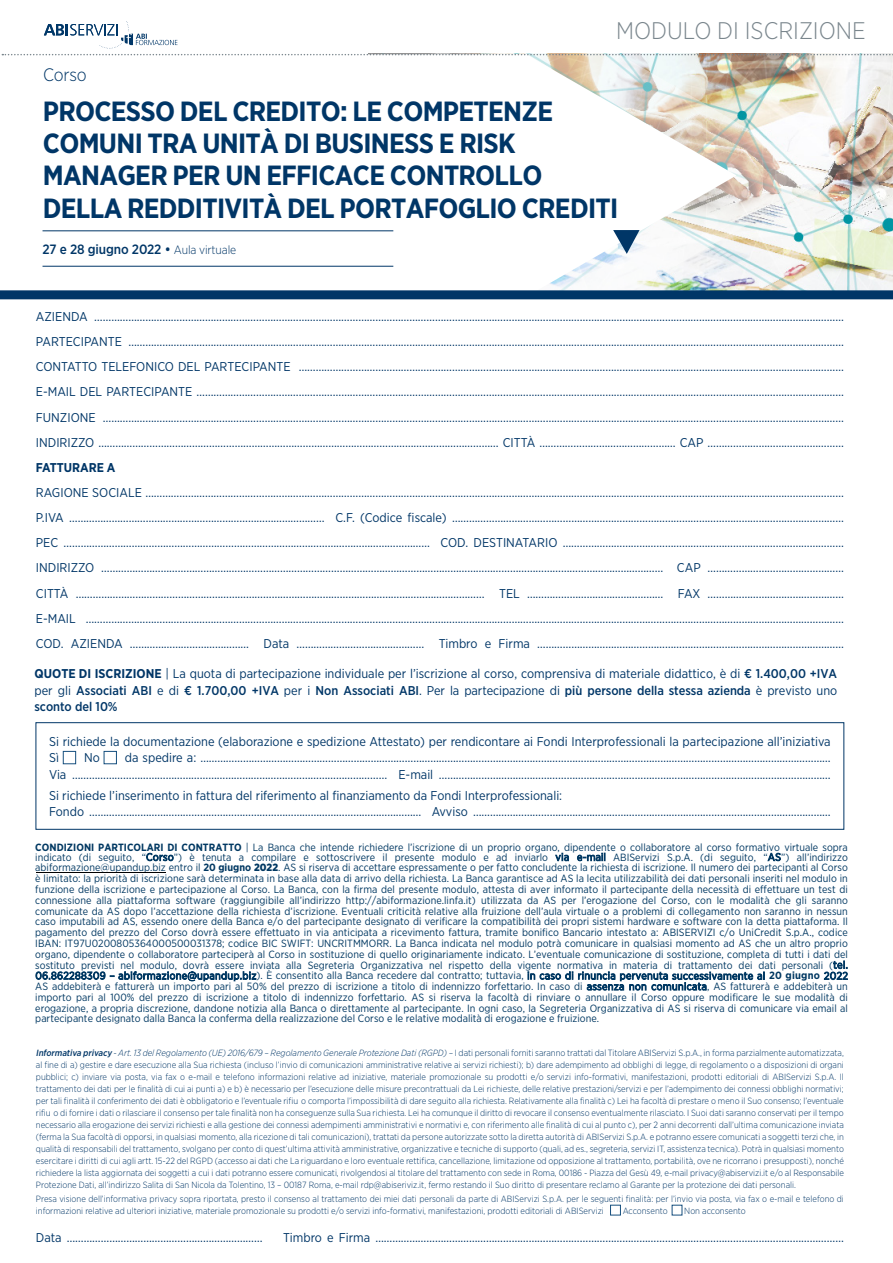
<style>
.page{position:relative;width:893px;height:1263px;background:#fff}
.page>*{position:absolute;margin:0;border:0;box-sizing:border-box;transform-origin:0 0}
.t1{font:700 27.75px/32.2px "Gotham Narrow";letter-spacing:-.025em;color:#003667}
.t2{font:300 24px "Gotham Narrow";color:#7a868d}
.t3{font:300 18px "Gotham Narrow";letter-spacing:-.01em;color:#003667}
.t4{font:500 13.5px "Gotham Narrow";letter-spacing:-.01em;color:#003667}
.t5{font:12.75px/25.2px "Gotham Narrow";color:#003667;text-align:justify}
.t6{font:700 12.75px "Gotham Narrow";color:#003667}
.t7{font:10.5px/10.8px "Gotham Narrow";color:#003862}
.t8{font:300 9px/12px "Gotham Narrow";color:#003667;text-align:justify}
.s1{font-weight:300;font-size:12px}
.s2{font-weight:700}
.s3{font-weight:500}
.s4{font-weight:900}
.s5{font-weight:500;font-style:italic}
.s6{font-style:italic}
</style>
<div class="page">
<img style="left:831px;top:55px;width:62px;height:235px">
<svg style="left:272px;top:53px;width:559px;height:247px"></svg>
<svg style="left:44px;top:21px;width:133px;height:27px"></svg>
<svg style="left:2px;top:54px;width:891px;height:1px"></svg>
<div style="left:0;top:290px;width:893px;height:9px;background:#003667"></div>
<svg style="left:613px;top:230px;width:26px;height:24px"></svg>
<hr style="left:43px;top:231px;width:350px;height:1px;background:#003667">
<hr style="left:43px;top:266px;width:350px;height:1px;background:#003667">
<div style="left:610px;top:1205px;width:11px;height:10px;border:1px solid #164f7e"></div>
<div style="left:63px;top:751px;width:13px;height:13px;border:1px solid #164f7e"></div>
<div style="left:104px;top:751px;width:13px;height:13px;border:1px solid #164f7e"></div>
<div style="left:36px;top:722px;width:808px;height:108px;border:1px solid #003667"></div>
<hr style="left:36px;top:872px;width:130px;height:1px;background:#000">
<p class="t3" style="left:43px;top:64px;width:45px">Corso</p>
<h2 class="t2" style="left:616px;top:16px;width:251px">MODULO DI ISCRIZIONE</h2>
<p class="t1" style="left:43px;top:95px;width:577px">PROCESSO DEL CREDITO: LE COMPETENZE COMUNI TRA UNITÀ DI BUSINESS E RISK MANAGER PER UN EFFICACE CONTROLLO DELLA REDDITIVITÀ DEL PORTAFOGLIO CREDITI</p>
<p class="t4" style="left:43px;top:241px;width:195px">27 e 28 giugno 2022 • <span class="s1">Aula virtuale</span></p>
<p class="t5" style="left:36px;top:304px;width:809px">AZIENDA ………………………………………………………………………………………………………………………………………………………………………………………………………………………………………… PARTECIPANTE ……………………………………………………………………………………………………………………………………………………………………………………………………………………………… CONTATTO TELEFONICO DEL PARTECIPANTE ………………………………………………………………………………………………………………………………………………………………………… E-MAIL DEL PARTECIPANTE ………………………………………………………………………………………………………………………………………………………………………………………………………… FUNZIONE ……………………………………………………………………………………………………………………………………………………………………………………………………………………………………… INDIRIZZO …………………………………………………………………………………………………………………………… CITTÀ ………………………………………… CAP …………………………………………</p>
<h3 class="t6" style="left:36px;top:459px;width:81px">FATTURARE A</h3>
<p class="t5" style="left:36px;top:480px;width:809px">RAGIONE SOCIALE ………………………………………………………………………………………………………………………………………………………………………………………………………………………… P.IVA ……………………………………………………………………………… C.F. (Codice fiscale) ………………………………………………………………………………………………………………………… PEC ………………………………………………………………………………………………………………… COD. DESTINATARIO ……………………………………………………………………………………… INDIRIZZO ……………………………………………………………………………………………………………………………………………………………………………… CAP ………………………………………… CITTÀ ……………………………………………………………………………………………………………………………… TEL ………………………………………… FAX ………………………………………… E-MAIL …………………………………………………………………………………………………………………………………………………………………………………………………………………………………………… COD. AZIENDA …………………………………… Data ……………………………………… Timbro e Firma ………………………………………………………………………………………………</p>
<p class="t5" style="left:35px;top:665px;width:804px;line-height:16.5px"><span class="s2">QUOTE DI ISCRIZIONE</span> | La quota di partecipazione individuale per l’iscrizione al corso, comprensiva di materiale didattico, è di <span class="s3">€ 1.400,00 +IVA </span>per gli <span class="s3">Associati ABI</span> e di <span class="s3">€ 1.700,00 +IVA</span> per i <span class="s3">Non Associati ABI</span>. Per la partecipazione di <span class="s3">più persone della stessa azienda</span> è previsto uno <span class="s3">sconto del 10%</span></p>
<h3 class="t5" style="left:49px;top:733px;width:783px;line-height:16.5px">Si richiede la documentazione (elaborazione e spedizione Attestato) per rendicontare ai Fondi Interprofessionali la partecipazione all’iniziativa<br>Sì</h3>
<h3 class="t5" style="left:49px;top:749px;width:783px;line-height:16.5px;text-align:right">da spedire a: ……………………………………………………………………………………………………………………………………………………………………………………………………<br>Via ………………………………………………………………………………………………… E-mail …………………………………………………………………………………………………………………………</h3>
<h3 class="t5" style="left:49px;top:787px;width:783px;line-height:16.5px">Si richiede l’inserimento in fattura del riferimento al finanziamento da Fondi Interprofessionali:<br>Fondo ……………………………………………………………………………………………………… Avviso ………………………………………………………………………………………………………………</h3>
<p class="t7" style="left:35px;top:843px;width:814px;line-height:9.4px"><span class="s2">CONDIZIONI PARTICOLARI DI CONTRATTO</span> | La Banca che intende richiedere l’iscrizione di un proprio organo, dipendente o collaboratore al corso formativo virtuale sopra indicato (di seguito, “Corso”) è tenuta a compilare e sottoscrivere il presente modulo e ad inviarlo via e-mail ABIServizi S.p.A. (di seguito, “AS”) all’indirizzo</p>
<p class="t7" style="left:35px;top:863px;width:814px;text-align:justify">abiformazione@upandup.biz entro il <span class="s2">20 giugno</span> <span class="s4">2022</span>. AS si riserva di accettare espressamente o per fatto concludente la richiesta di iscrizione. Il numero dei partecipanti al Corso è limitato: la priorità di iscrizione sarà determinata in base alla data di arrivo della richiesta. La Banca garantisce ad AS la lecita utilizzabilità dei dati personali inseriti nel modulo in funzione della iscrizione e partecipazione al Corso. La Banca, con la firma del presente modulo, attesta di aver informato il partecipante della necessità di effettuare un test di connessione alla piattaforma software (raggiungibile all’indirizzo http://abiformazione.linfa.it) utilizzata da AS per l’erogazione del Corso, con le modalità che gli saranno comunicate da AS dopo l’accettazione della richiesta d’iscrizione. Eventuali criticità relative alla fruizione dell’aula virtuale o a problemi di collegamento non saranno in nessun caso imputabili ad AS, essendo onere della Banca e/o del partecipante designato di verificare la compatibilità dei propri sistemi hardware e software con la detta piattaforma. Il pagamento del prezzo del Corso dovrà essere effettuato in via anticipata a ricevimento fattura, tramite bonifico Bancario intestato a: ABISERVIZI c/o UniCredit S.p.A., codice IBAN: IT97U0200805364000500031378; codice BIC SWIFT: UNCRITMMORR. La Banca indicata nel modulo potrà comunicare in qualsiasi momento ad AS che un altro proprio organo, dipendente o collaboratore parteciperà al Corso in sostituzione di quello originariamente indicato. L’eventuale comunicazione di sostituzione, completa di tutti i dati del sostituto previsti nel modulo, dovrà essere inviata alla Segreteria Organizzativa nel rispetto della vigente normativa in materia di trattamento dei dati personali (tel.<br>06.862288309 – abiformazione@upandup.biz). È consentito alla Banca recedere dal contratto; tuttavia, in caso di rinuncia pervenuta successivamente al <span class="s2">20 giugno</span> 2022<br>AS addebiterà e fatturerà un importo pari al 50% del prezzo di iscrizione a titolo di indennizzo forfettario. In caso di assenza non comunicata, AS fatturerà e addebiterà un importo pari al 100% del prezzo di iscrizione a titolo di indennizzo forfettario. AS si riserva la facoltà di rinviare o annullare il Corso oppure modificare le sue modalità di erogazione, a propria discrezione, dandone notizia alla Banca o direttamente al partecipante. In ogni caso, la Segreteria Organizzativa di AS si riserva di comunicare via email al partecipante designato dalla Banca la conferma della realizzazione del Corso e le relative modalità di erogazione e fruizione.</p>
<h3 class="t5" style="left:84px;top:745px;width:17px">No</h3>
<p class="t8" style="left:36px;top:1046px;width:809px"><span class="s5">Informativa privacy</span> <span class="s6">- Art. 13 del Regolamento (UE) 2016/679 – Regolamento Generale Protezione Dati (RGPD) –</span> I dati personali forniti saranno trattati dal Titolare ABIServizi S.p.A., in forma parzialmente automatizzata, al fine di a) gestire e dare esecuzione alla Sua richiesta (incluso l’invio di comunicazioni amministrative relative ai servizi richiesti); b) dare adempimento ad obblighi di legge, di regolamento o a disposizioni di organi pubblici; c) inviare via posta, via fax o e-mail e telefono informazioni relative ad iniziative, materiale promozionale su prodotti e/o servizi info-formativi, manifestazioni, prodotti editoriali di ABIServizi S.p.A. Il trattamento dei dati per le finalità di cui ai punti a) e b) è necessario per l’esecuzione delle misure precontrattuali da Lei richieste, delle relative prestazioni/servizi e per l’adempimento dei connessi obblighi normativi; per tali finalità il conferimento dei dati è obbligatorio e l’eventuale rifiu o comporta l’impossibilità di dare seguito alla richiesta. Relativamente alla finalità c) Lei ha facoltà di prestare o meno il Suo consenso; l’eventuale rifiu o di fornire i dati o rilasciare il consenso per tale finalità non ha conseguenze sulla Sua richiesta. Lei ha comunque il diritto di revocare il consenso eventualmente rilasciato. I Suoi dati saranno conservati per il tempo necessario alla erogazione dei servizi richiesti e alla gestione dei connessi adempimenti amministrativi e normativi e, con riferimento alle finalità di cui al punto c), per 2 anni decorrenti dall’ultima comunicazione inviata (ferma la Sua facoltà di opporsi, in qualsiasi momento, alla ricezione di tali comunicazioni), trattati da persone autorizzate sotto la diretta autorità di ABIServizi S.p.A. e potranno essere comunicati a soggetti terzi che, in qualità di responsabili del trattamento, svolgano per conto di quest’ultima attività amministrative, organizzative e tecniche di supporto (quali, ad es., segreteria, servizi IT, assistenza tecnica). Potrà in qualsiasi momento esercitare i diritti di cui agli artt. 15-22 del RGPD (accesso ai dati che La riguardano e loro eventuale rettifica, cancellazione, limitazione od opposizione al trattamento, portabilità, ove ne ricorrano i presupposti), nonché richiedere la lista aggiornata dei soggetti a cui i dati potranno essere comunicati, rivolgendosi al titolare del trattamento con sede in Roma, 00186 - Piazza del Gesù 49, e-mail privacy@abiservizi.it e/o al Responsabile Protezione Dati, all’indirizzo Salita di San Nicola da Tolentino, 13 – 00187 Roma, e-mail rdp@abiseriviz.it, fermo restando il Suo diritto di presentare reclamo al Garante per la protezione dei dati personali.</p>
<p class="t8" style="left:36px;top:1192px;width:809px">Presa visione dell’informativa privacy sopra riportata, presto il consenso al trattamento dei miei dati personali da parte di ABIServizi S.p.A. per le seguenti finalità: per l’invio via posta, via fax o e-mail e telefono di informazioni relative ad ulteriori iniziative, materiale promozionale su prodotti e/o servizi info-formativi, manifestazioni, prodotti editoriali di ABIServizi</p>
<p class="t8" style="left:623px;top:1204px;width:46px">Acconsento</p>
<p class="t8" style="left:684px;top:1204px;width:63px">Non acconsento</p>
<h3 class="t5" style="left:36px;top:1224px;width:228px">Data ……………………………………………………………</h3>
<h3 class="t5" style="left:283px;top:1224px;width:562px">Timbro e Firma …………………………………………………………………………………………………………………………………………………</h3>
</div>
